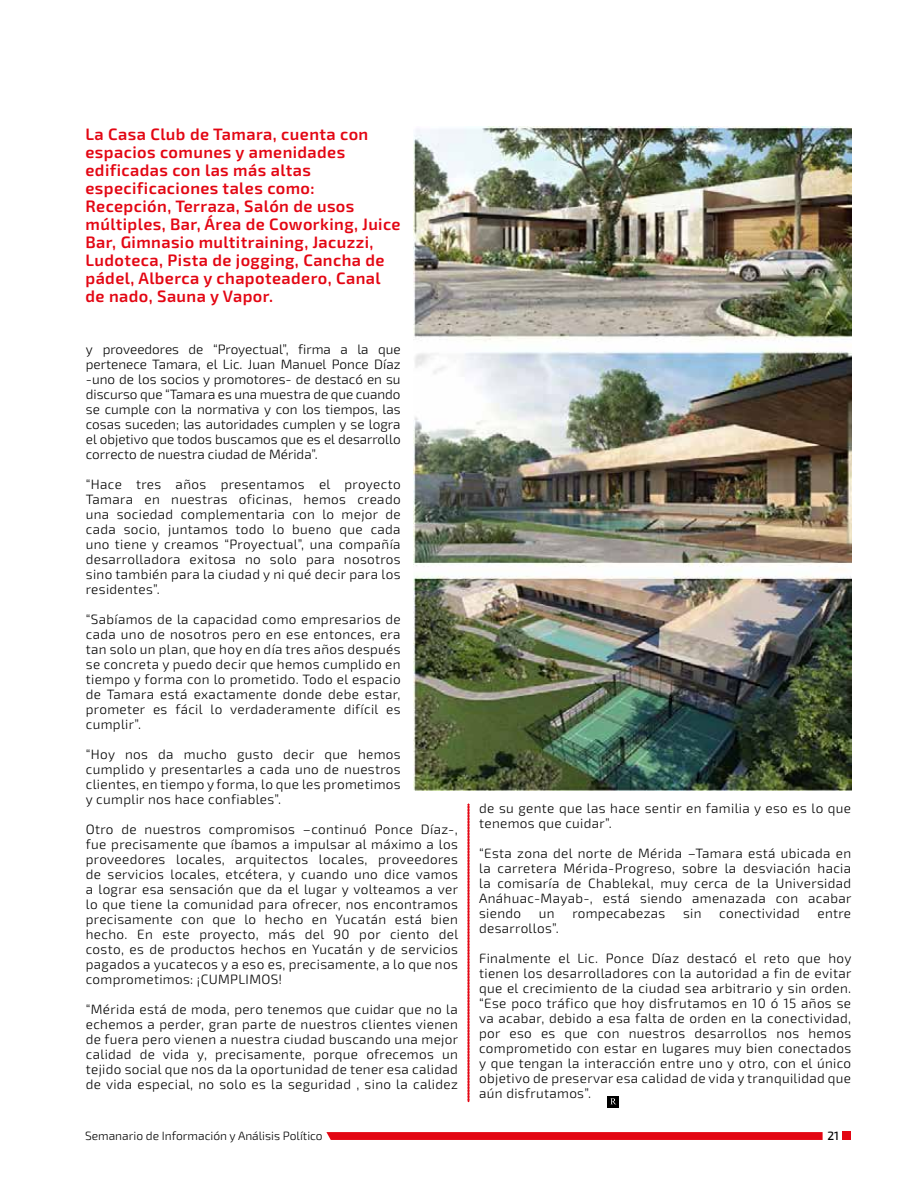
<style>
.page{position:relative;width:915px;height:1191px;background:#fff}
.page>*{position:absolute;margin:0;border:0;box-sizing:border-box;transform-origin:0 0}
.t1{font:600 16.5px/18px "Exo 2";letter-spacing:.025em;color:#e30613}
.t2{font:300 13.5px/15px "Exo 2";letter-spacing:.025em;color:#000;text-align:justify}
.t3{font:300 12px "Exo 2";color:#000}
.t4{font:500 12px "Exo 2";color:#000}
</style>
<div class="page">
<div style="left:842px;top:1131px;width:8px;height:9px;background:#e30613"></div>
<svg style="left:326px;top:1132px;width:496px;height:8px;background:#e30a17"></svg>
<svg style="left:467px;top:804px;width:2px;height:297px"></svg>
<div style="left:607px;top:1096px;width:11px;height:11px;background:#000"></div>
<svg style="left:610px;top:1098px;width:6px;height:6px"></svg>
<img style="left:413px;top:127px;width:437px;height:663px">
<p class="t1" style="left:85px;top:125px;width:316px">La Casa Club de Tamara, cuenta con espacios comunes y amenidades edificadas con las más altas especificaciones tales como:<br>Recepción, Terraza, Salón de usos múltiples, Bar, Área de Coworking, Juice Bar, Gimnasio multitraining, Jacuzzi, Ludoteca, Pista de jogging, Cancha de pádel, Alberca y chapoteadero, Canal de nado, Sauna y Vapor.</p>
<p class="t2" style="left:86px;top:342px;width:316px">y proveedores de “Proyectual”, firma a la que pertenece Tamara, el Lic. Juan Manuel Ponce Díaz -uno de los socios y promotores- de destacó en su discurso que “Tamara es una muestra de que cuando se cumple con la normativa y con los tiempos, las cosas suceden; las autoridades cumplen y se logra el objetivo que todos buscamos que es el desarrollo correcto de nuestra ciudad de Mérida”.</p>
<p class="t2" style="left:86px;top:477px;width:316px">“Hace tres años presentamos el proyecto Tamara en nuestras oficinas, hemos creado una sociedad complementaria con lo mejor de cada socio, juntamos todo lo bueno que cada uno tiene y creamos “Proyectual”, una compañía desarrolladora exitosa no solo para nosotros sino también para la ciudad y ni qué decir para los residentes”.</p>
<p class="t2" style="left:86px;top:612px;width:316px">“Sabíamos de la capacidad como empresarios de cada uno de nosotros pero en ese entonces, era tan solo un plan, que hoy en día tres años después se concreta y puedo decir que hemos cumplido en tiempo y forma con lo prometido. Todo el espacio de Tamara está exactamente donde debe estar, prometer es fácil lo verdaderamente difícil es cumplir”.</p>
<p class="t2" style="left:86px;top:747px;width:316px">“Hoy nos da mucho gusto decir que hemos cumplido y presentarles a cada uno de nuestros clientes, en tiempo y forma, lo que les prometimos y cumplir nos hace confiables”.</p>
<p class="t2" style="left:86px;top:822px;width:374px">Otro de nuestros compromisos –continuó Ponce Díaz-, fue precisamente que íbamos a impulsar al máximo a los proveedores locales, arquitectos locales, proveedores de servicios locales, etcétera, y cuando uno dice vamos a lograr esa sensación que da el lugar y volteamos a ver lo que tiene la comunidad para ofrecer, nos encontramos precisamente con que lo hecho en Yucatán está bien hecho. En este proyecto, más del 90 por ciento del costo, es de productos hechos en Yucatán y de servicios pagados a yucatecos y a eso es, precisamente, a lo que nos comprometimos: ¡CUMPLIMOS!</p>
<p class="t2" style="left:86px;top:1002px;width:373px">“Mérida está de moda, pero tenemos que cuidar que no la echemos a perder, gran parte de nuestros clientes vienen de fuera pero vienen a nuestra ciudad buscando una mejor calidad de vida y, precisamente, porque ofrecemos un tejido social que nos da la oportunidad de tener esa calidad de vida especial, no solo es la seguridad , sino la calidez</p>
<p class="t2" style="left:479px;top:800px;width:373px">de su gente que las hace sentir en familia y eso es lo que tenemos que cuidar”.</p>
<p class="t2" style="left:479px;top:845px;width:373px">“Esta zona del norte de Mérida –Tamara está ubicada en la carretera Mérida-Progreso, sobre la desviación hacia la comisaría de Chablekal, muy cerca de la Universidad Anáhuac-Mayab-, está siendo amenazada con acabar siendo</p>
<p class="t2" style="left:538px;top:905px;width:17px">un</p>
<p class="t2" style="left:572px;top:905px;width:94px">rompecabezas</p>
<p class="t2" style="left:682px;top:905px;width:20px">sin</p>
<p class="t2" style="left:719px;top:905px;width:82px">conectividad</p>
<p class="t2" style="left:817px;top:905px;width:35px">entre</p>
<p class="t2" style="left:479px;top:920px;width:81px">desarrollos”.</p>
<p class="t2" style="left:479px;top:950px;width:373px">Finalmente el Lic. Ponce Díaz destacó el reto que hoy tienen los desarrolladores con la autoridad a fin de evitar que el crecimiento de la ciudad sea arbitrario y sin orden. “Ese poco tráfico que hoy disfrutamos en 10 ó 15 años se va acabar, debido a esa falta de orden en la conectividad, por eso es que con nuestros desarrollos nos hemos comprometido con estar en lugares muy bien conectados y que tengan la interacción entre uno y otro, con el único objetivo de preservar esa calidad de vida y tranquilidad que aún disfrutamos”.</p>
<p class="t3" style="left:85px;top:1128px;width:239px">Semanario de Información y Análisis Político</p>
<p class="t4" style="left:827px;top:1128px;width:13px">21</p>
</div>
